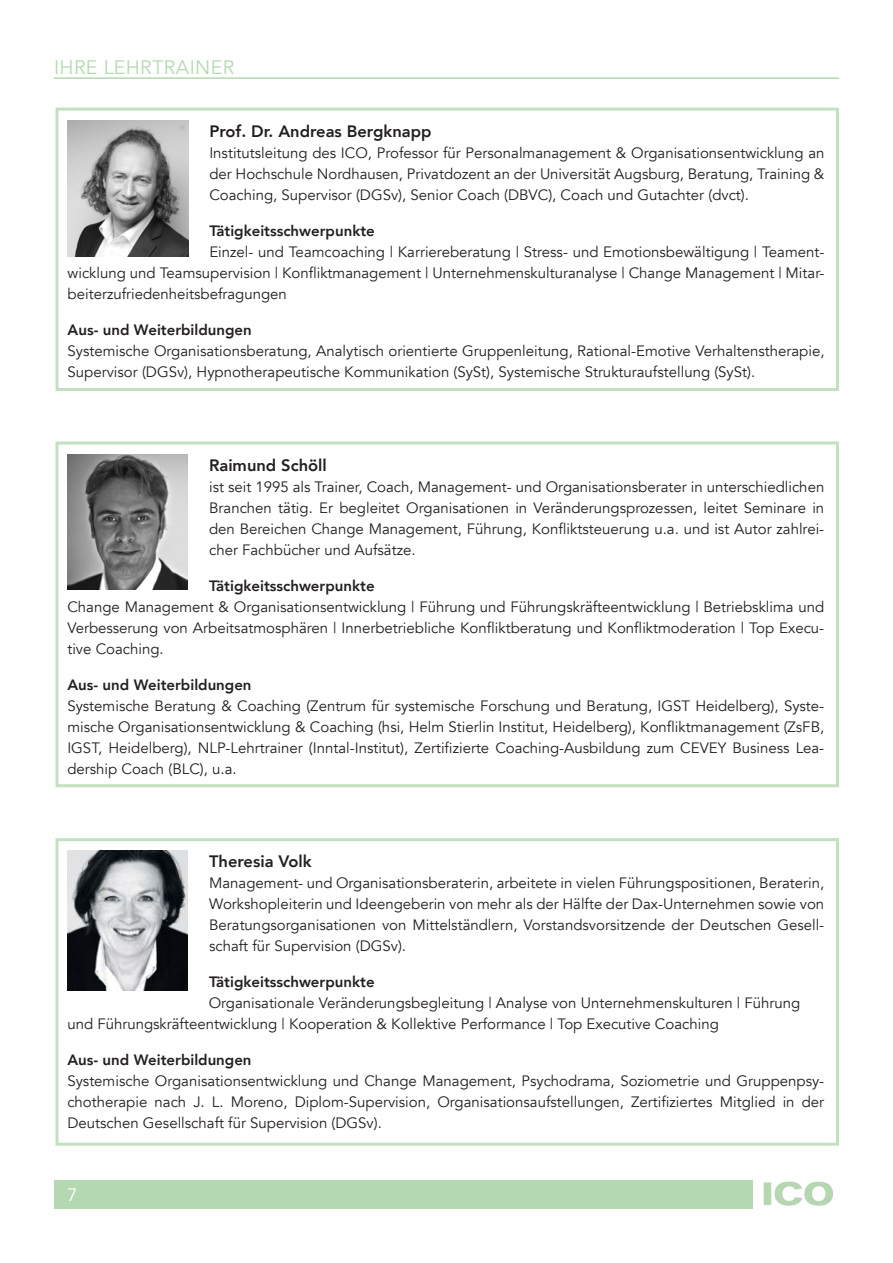
<style>
.page{position:relative;width:893px;height:1263px;background:#fff}
.page>*{position:absolute;margin:0;border:0;box-sizing:border-box;transform-origin:0 0}
.t1{font:19.5px "Avenir";letter-spacing:.02em;color:#b4d9b2}
.t2{font:18px "Avenir";color:#fff}
.t3{font:800 16.5px "Avenir";color:#231f20}
.t4{font:15px/21px "Avenir";color:#231f20;text-align:justify}
.t5{font:800 15px "Avenir";color:#231f20}
</style>
<div class="page">
<div style="left:56px;top:838px;width:783px;height:308px;border:3px solid #c3e1c1"></div>
<div style="left:54px;top:1180px;width:699px;height:29px;background:#b4d9b2"></div>
<img style="left:763px;top:1181px;width:71px;height:25px">
<hr style="left:54px;top:77px;width:785px;height:2px;background:#b4d9b2">
<div style="left:56px;top:108px;width:783px;height:283px;border:3px solid #c3e1c1"></div>
<img style="left:68px;top:121px;width:120px;height:135px">
<div style="left:56px;top:441px;width:783px;height:346px;border:3px solid #c3e1c1"></div>
<img style="left:68px;top:454px;width:119px;height:136px">
<img style="left:67px;top:851px;width:121px;height:139px">
<h1 class="t1" style="left:54px;top:54px;width:182px">IHRE LEHRTRAINER</h1>
<p class="t3" style="left:209px;top:121px;width:224px">Prof. Dr. Andreas Bergknapp</p>
<p class="t4" style="left:209px;top:143px;width:617px">Institutsleitung des ICO, Professor für Personalmanagement &amp; Organisationsentwicklung an der Hochschule Nordhausen, Privatdozent an der Universität Augsburg, Beratung, Training &amp; Coaching, Supervisor (DGSv), Senior Coach (DBVC), Coach und Gutachter (dvct).</p>
<p class="t5" style="left:209px;top:221px;width:167px">Tätigkeitsschwerpunkte</p>
<p class="t4" style="left:68px;top:242px;width:758px;text-indent:142px">Einzel- und Teamcoaching | Karriereberatung | Stress- und Emotionsbewältigung | Teament&shy;wicklung und Teamsupervision | Konfliktmanagement | Unternehmenskulturanalyse | Change Management | Mitar&shy;beiterzufriedenheitsbefragungen</p>
<p class="t5" style="left:68px;top:320px;width:186px">Aus- und Weiterbildungen</p>
<p class="t4" style="left:68px;top:341px;width:758px">Systemische Organisationsberatung, Analytisch orientierte Gruppenleitung, Rational-Emotive Verhaltenstherapie,<br>Supervisor (DGSv), Hypnotherapeutische Kommunikation (SySt), Systemische Strukturaufstellung (SySt).</p>
<p class="t3" style="left:209px;top:454px;width:119px">Raimund Schöll</p>
<p class="t4" style="left:209px;top:476px;width:617px">ist seit 1995 als Trainer, Coach, Management- und Organisationsberater in unterschiedlichen Branchen tätig. Er begleitet Organisationen in Veränderungsprozessen, leitet Seminare in den Bereichen Change Management, Führung, Konfliktsteuerung u.a. und ist Autor zahlrei&shy;cher Fachbücher und Aufsätze.</p>
<p class="t5" style="left:209px;top:576px;width:167px">Tätigkeitsschwerpunkte</p>
<p class="t4" style="left:67px;top:596px;width:758px">Change Management &amp; Organisationsentwicklung | Führung und Führungskräfteentwicklung | Betriebsklima und Verbesserung von Arbeitsatmosphären | Innerbetriebliche Konfliktberatung und Konfliktmoderation | Top Execu&shy;tive Coaching.</p>
<p class="t5" style="left:67px;top:675px;width:186px">Aus- und Weiterbildungen</p>
<p class="t4" style="left:67px;top:695px;width:758px">Systemische Beratung &amp; Coaching (Zentrum für systemische Forschung und Beratung, IGST Heidelberg), Syste&shy;mische Organisationsentwicklung &amp; Coaching (hsi, Helm Stierlin Institut, Heidelberg), Konfliktmanagement (ZsFB, IGST, Heidelberg), NLP-Lehrtrainer (Inntal-Institut), Zertifizierte Coaching-Ausbildung zum CEVEY Business Lea&shy;dership Coach (BLC), u.a.</p>
<p class="t3" style="left:209px;top:851px;width:104px">Theresia Volk</p>
<p class="t4" style="left:209px;top:873px;width:617px">Management- und Organisationsberaterin, arbeitete in vielen Führungspositionen, Beraterin, Workshopleiterin und Ideengeberin von mehr als der Hälfte der Dax-Unternehmen sowie von Beratungsorganisationen von Mittelständlern, Vorstandsvorsitzende der Deutschen Gesell&shy;schaft für Supervision (DGSv).</p>
<p class="t5" style="left:209px;top:972px;width:167px">Tätigkeitsschwerpunkte</p>
<p class="t4" style="left:67px;top:993px;width:734px;text-indent:141px">Organisationale Veränderungsbegleitung | Analyse von Unternehmenskulturen | Führung und Führungskräfteentwicklung | Kooperation &amp; Kollektive Performance | Top Executive Coaching</p>
<p class="t5" style="left:67px;top:1050px;width:186px">Aus- und Weiterbildungen</p>
<p class="t4" style="left:67px;top:1071px;width:758px">Systemische Organisationsentwicklung und Change Management, Psychodrama, Soziometrie und Gruppenpsy&shy;chotherapie nach J. L. Moreno, Diplom-Supervision, Organisationsaufstellungen, Zertifiziertes Mitglied in der Deutschen Gesellschaft für Supervision (DGSv).</p>
<p class="t2" style="left:67px;top:1182px;width:12px">7</p>
</div>
